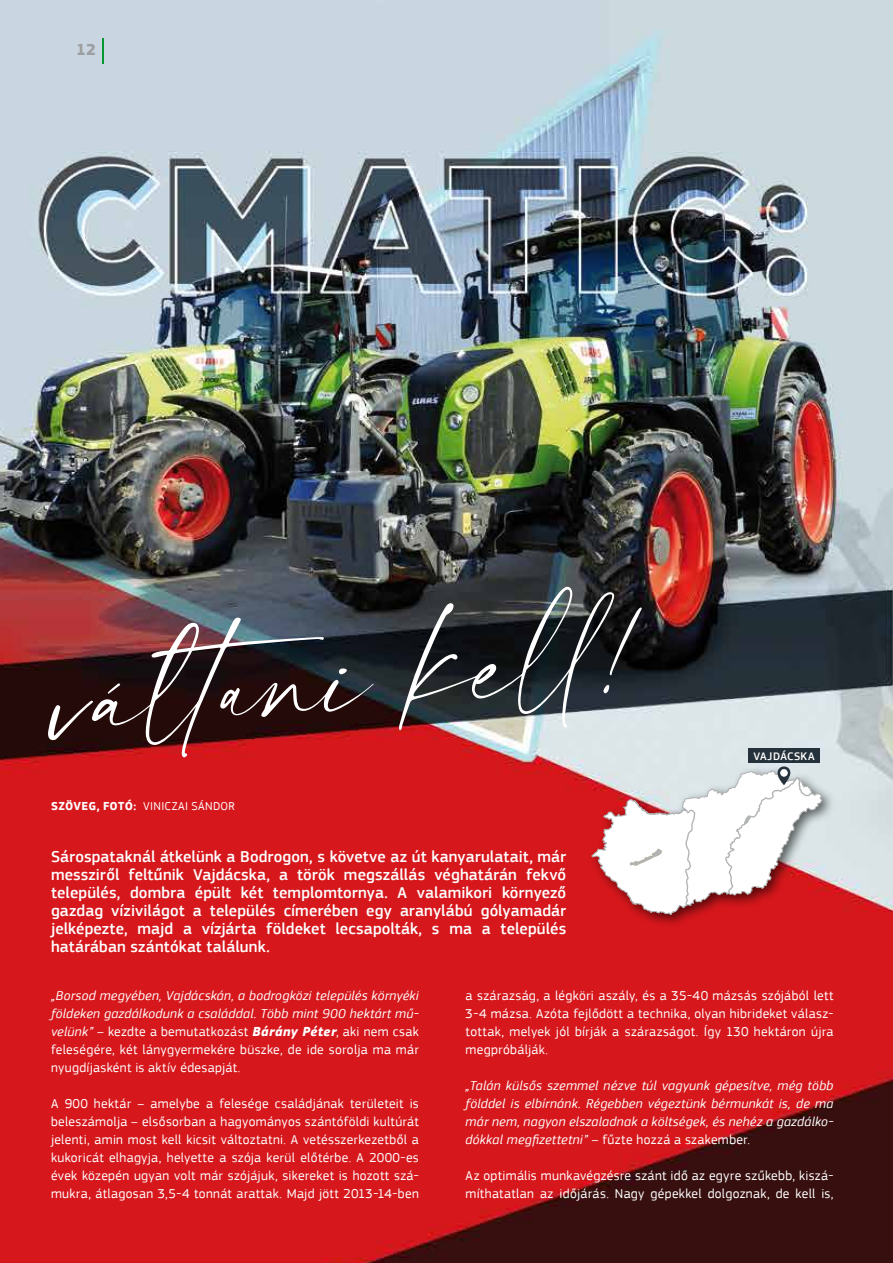
<style>
.page{position:relative;width:893px;height:1263px;background:#fff}
.page>*{position:absolute;margin:0;border:0;box-sizing:border-box;transform-origin:0 0}
.t1{font:500 16.5px/18px "PF Square Sans Pro";letter-spacing:.01em;color:#fff;text-align:justify}
.t2{font:700 16.5px "PF Square Sans Pro";color:#9c9e9f}
.t3{font:13.5px/18px "PF Square Sans Pro";letter-spacing:.025em;color:#fff;text-align:justify}
.t4{font:italic 13.5px/18px "PF Square Sans Pro";letter-spacing:.02em;color:#fff;text-align:justify}
.t5{font:12px "PF Square Sans Pro";letter-spacing:.03em;color:#fff}
.t6{font:500 11.4px "PF Square Sans Pro";letter-spacing:.025em;color:#fff}
.s1{font-weight:700}
.s2{font-style:normal}
</style>
<div class="page">
<img style="left:0;top:0;width:893px;height:1263px">
<img style="left:48px;top:587px;width:594px;height:170px">
<div style="left:587px;top:765px;width:249px;height:164px;background:#000;opacity:.6"></div>
<svg style="left:591px;top:766px;width:232px;height:155px"></svg>
<div style="left:780px;top:769px;width:7px;height:7px;background:#fff;border-radius:50%"></div>
<div style="left:748px;top:748px;width:71px;height:15px;background:#26323b"></div>
<hr style="left:102px;top:39px;width:2px;height:25px;background:#009932">
<p class="t2" style="left:76px;top:40px;width:21px">12</p>
<p class="t5" style="left:51px;top:799px;width:185px"><span class="s1">SZÖVEG, FOTÓ:</span> VINICZAI SÁNDOR</p>
<p class="t1" style="left:51px;top:848px;width:517px">Sárospataknál átkelünk a Bodrogon, s követve az út kanyarulatait, már messziről feltűnik Vajdácska, a török megszállás véghatárán fekvő település, dombra épült két templomtornya. A valamikori környező gazdag vízivilágot a település címerében egy aranylábú gólyamadár jelképezte, majd a vízjárta földeket lecsapolták, s ma a település határában szántókat találunk.</p>
<p class="t6" style="left:754px;top:749px;width:63px">VAJDÁCSKA</p>
<p class="t4" style="left:51px;top:986px;width:369px">„Borsod megyében, Vajdácskán, a bodrogközi település környéki földeken gazdálkodunk a családdal. Több mint 900 hektárt mű&shy;velünk” <span class="s2">– kezdte a bemutatkozást</span> <span class="s1">Bárány Péter</span><span class="s2">, aki nem csak feleségére, két lánygyermekére büszke, de ide sorolja ma már nyugdíjasként is aktív édesapját.</span></p>
<p class="t3" style="left:51px;top:1094px;width:369px">A 900 hektár – amelybe a felesége családjának területeit is beleszámolja – elsősorban a hagyományos szántóföldi kultúrát jelenti, amin most kell kicsit változtatni. A vetésszerkezetből a kukoricát elhagyja, helyette a szója kerül előtérbe. A 2000-es évek közepén ugyan volt már szójájuk, sikereket is hozott szá&shy;mukra, átlagosan 3,5-4 tonnát arattak. Majd jött 2013-14-ben</p>
<p class="t3" style="left:466px;top:986px;width:369px">a szárazság, a légköri aszály, és a 35-40 mázsás szójából lett 3-4 mázsa. Azóta fejlődött a technika, olyan hibrideket válasz&shy;tottak, melyek jól bírják a szárazságot. Így 130 hektáron újra megpróbálják.</p>
<p class="t4" style="left:466px;top:1076px;width:369px">„Talán külsős szemmel nézve túl vagyunk gépesítve, még több földdel is elbírnánk. Régebben végeztünk bérmunkát is, de ma már nem, nagyon elszaladnak a költségek, és nehéz a gazdálko&shy;dókkal megfizettetni” – <span class="s2">fűzte hozzá a szakember.</span></p>
<p class="t3" style="left:466px;top:1166px;width:369px">Az optimális munkavégzésre szánt idő az egyre szűkebb, kiszá&shy;míthatatlan az időjárás. Nagy gépekkel dolgoznak, de kell is,</p>
</div>
